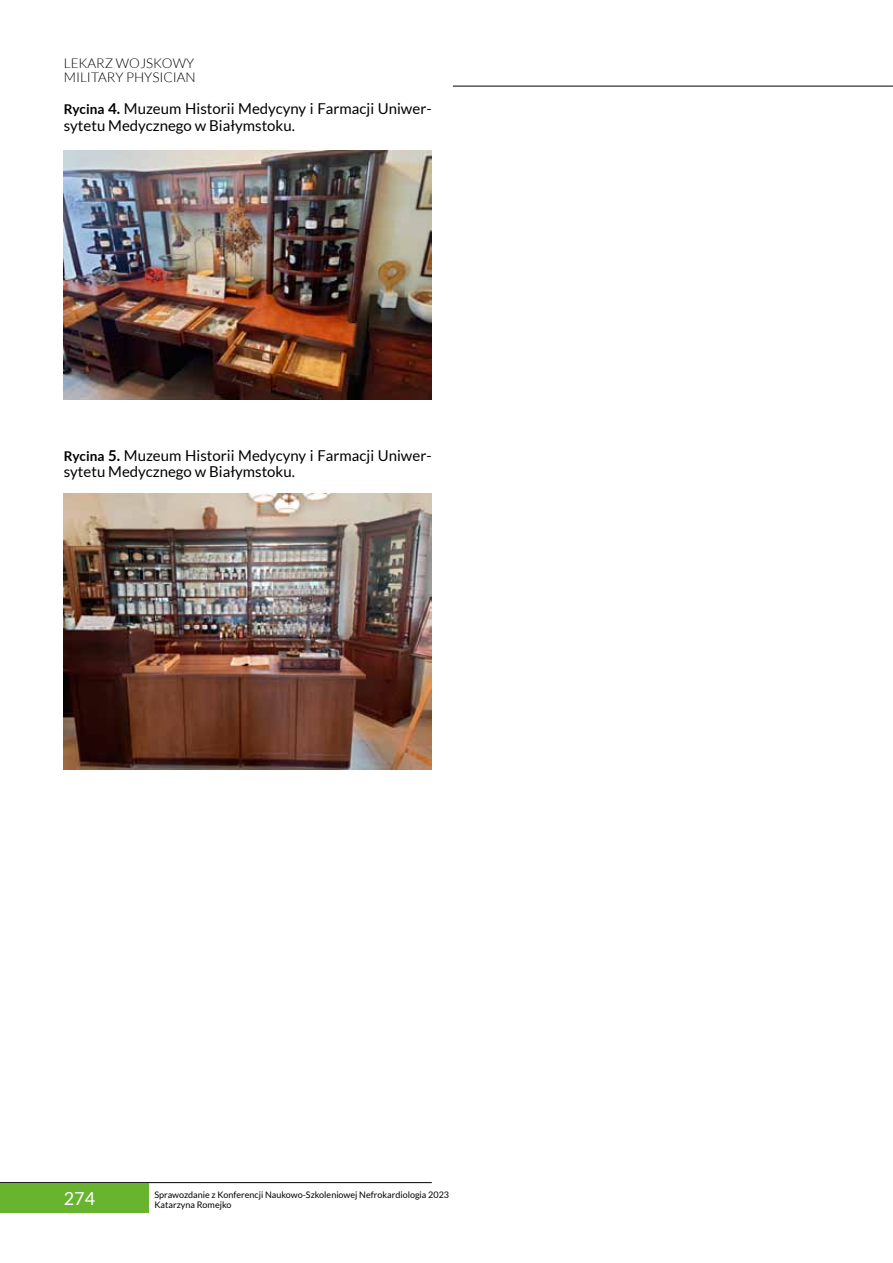
<style>
.page{position:relative;width:893px;height:1263px;background:#fff}
.page>*{position:absolute;margin:0;border:0;box-sizing:border-box;transform-origin:0 0}
.t1{font:18px "Lato";color:#fff}
.t2{font:15px/16.5px "Lato";color:#000}
.t3{font:300 13.5px/13.5px "Lato";color:#000}
.t4{font:9px "Lato";color:#000}
.s1{font-weight:700;font-size:13.5px}
.s2{font-weight:700}
</style>
<div class="page">
<hr style="left:0;top:1182px;width:432px;height:1px;background:#000">
<hr style="left:453px;top:86px;width:440px;height:1px;background:#000">
<div style="left:0;top:1183px;width:149px;height:30px;background:#69b42e"></div>
<img style="left:64px;top:494px;width:368px;height:276px">
<img style="left:64px;top:150px;width:368px;height:250px">
<p class="t3" style="left:64px;top:57px;width:132px">LEKARZ WOJSKOWY<br>MILITARY</p>
<p class="t3" style="left:126px;top:70px;width:71px">PHYSICIAN</p>
<p class="t2" style="left:64px;top:101px;width:369px"><span class="s1">Rycina</span> <span class="s2">4.</span> Muzeum Historii Medycyny i Farmacji Uniwer&shy;sytetu Medycznego w Białymstoku.</p>
<p class="t2" style="left:64px;top:447px;width:369px"><span class="s1">Rycina</span> <span class="s2">5.</span> Muzeum Historii Medycyny i Farmacji Uniwer&shy;sytetu Medycznego w Białymstoku.</p>
<p class="t1" style="left:64px;top:1189px;width:33px">274</p>
<p class="t4" style="left:154px;top:1190px;width:296px">Sprawozdanie z Konferencji Naukowo-Szkoleniowej Nefrokardiologia 2023</p>
<p class="t4" style="left:154px;top:1200px;width:78px">Katarzyna Romejko</p>
</div>
